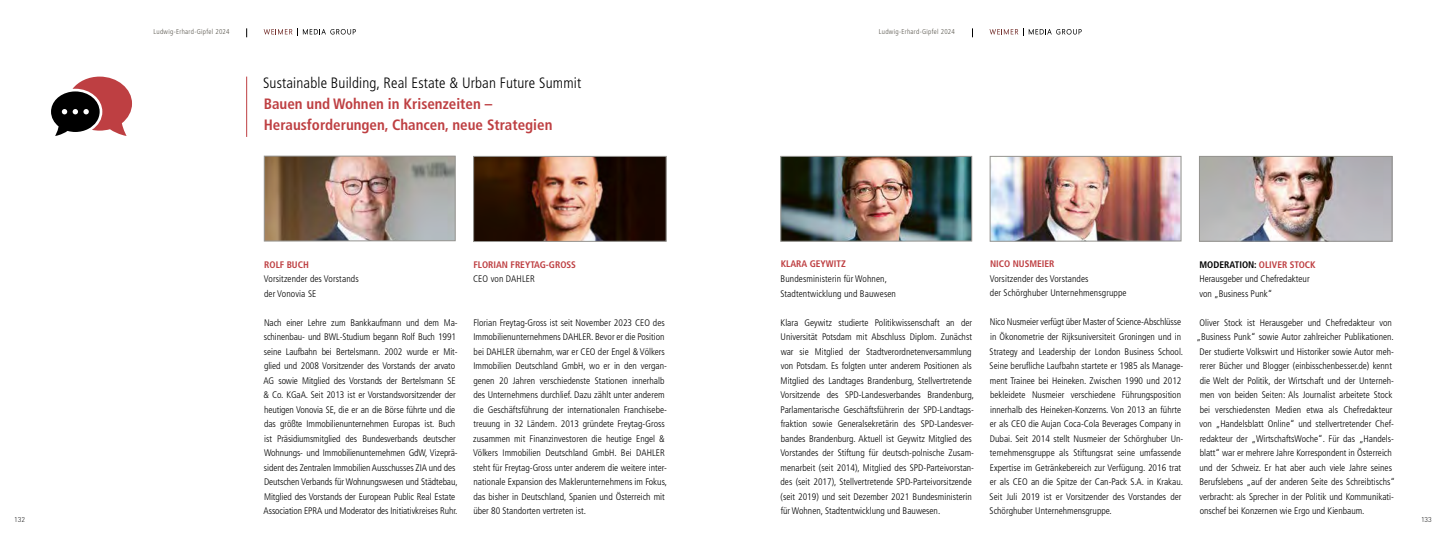
<style>
.page{position:relative;width:1446px;height:539px;background:#fff}
.page>*{position:absolute;margin:0;border:0;box-sizing:border-box;transform-origin:0 0}
.t1{font:700 condensed 15px/21px "Frutiger LT Std";color:#be3f42}
.t2{font:300 condensed 15px "Frutiger LT Std";letter-spacing:.01em;color:#000}
.t3{font:300 condensed 9.5px/14.5px "Frutiger LT Std";color:#000}
.t4{font:700 condensed 9.5px "Frutiger LT Std";color:#be3f42}
.t5{font:300 condensed 7px "Frutiger LT Std";letter-spacing:.04em;color:#57544b}
.t6{font:300 7px "DIN Pro";color:#000}
.s1{font-weight:700}
.s2{font-weight:700;color:#be3f42}
</style>
<div class="page">
<svg style="left:989px;top:29px;width:92px;height:7px"></svg>
<svg style="left:264px;top:29px;width:92px;height:7px"></svg>
<hr style="left:246px;top:77px;width:1px;height:60px;background:#be3f42">
<img style="left:473px;top:156px;width:193px;height:86px">
<img style="left:780px;top:156px;width:192px;height:85px">
<img style="left:990px;top:156px;width:191px;height:85px">
<svg style="left:51px;top:77px;width:81px;height:59px"></svg>
<img style="left:1201px;top:158px;width:189px;height:81px">
<div style="left:1199px;top:156px;width:193px;height:85px;border:1px solid #959490"></div>
<img style="left:264px;top:156px;width:191px;height:85px">
<p class="t5" style="left:154px;top:28px;width:78px">Ludwig-Erhard-Gipfel 2024</p>
<p class="t5" style="left:879px;top:28px;width:78px">Ludwig-Erhard-Gipfel 2024</p>
<h1 class="t2" style="left:263px;top:74px;width:320px">Sustainable Building, Real Estate &amp; Urban Future Summit</h1>
<h1 class="t1" style="left:264px;top:93px;width:290px">Bauen und Wohnen in Krisenzeiten –<br>Herausforderungen, Chancen, neue Strategien</h1>
<p class="t4" style="left:990px;top:258px;width:66px">NICO NUSMEIER</p>
<p class="t3" style="left:989px;top:271px;width:138px">Vorsitzender des Vorstandes<br>der Schörghuber Unternehmensgruppe</p>
<p class="t3" style="left:989px;top:315px;width:195px">Nico Nusmeier verfügt über Master of Science-Abschlüsse in Ökonometrie der Rijksuniversiteit Groningen und in Strategy and Leadership der London Business School.<br>Seine berufliche Laufbahn startete er 1985 als Manage&shy;ment Trainee bei Heineken. Zwischen 1990 und 2012 bekleidete Nusmeier verschiedene Führungsposition innerhalb des Heineken-Konzerns. Von 2013 an führte er als CEO die Aujan Coca-Cola Beverages Company in Dubai. Seit 2014 stellt Nusmeier der Schörghuber Un&shy;ternehmensgruppe als Stiftungsrat seine umfassende Expertise im Getränkebereich zur Verfügung. 2016 trat er als CEO an die Spitze der Can-Pack S.A. in Krakau.<br>Seit Juli 2019 ist er Vorsitzender des Vorstandes der Schörghuber Unternehmensgruppe.</p>
<p class="t4" style="left:781px;top:258px;width:67px">KLARA GEYWITZ</p>
<p class="t3" style="left:780px;top:271px;width:117px">Bundesministerin für Wohnen,<br>Stadtentwicklung und Bauwesen</p>
<p class="t3" style="left:780px;top:315px;width:195px">Klara Geywitz studierte Politikwissenschaft an der Universität Potsdam mit Abschluss Diplom. Zunächst war sie Mitglied der Stadtverordnetenversammlung von Potsdam. Es folgten unter anderem Positionen als Mitglied des Landtages Brandenburg, Stellvertretende Vorsitzende des SPD-Landesverbandes Brandenburg, Parlamentarische Geschäftsführerin der SPD-Landtags&shy;fraktion sowie Generalsekretärin des SPD-Landesver&shy;bandes Brandenburg. Aktuell ist Geywitz Mitglied des Vorstandes der Stiftung für deutsch-polnische Zusam&shy;menarbeit (seit 2014), Mitglied des SPD-Parteivorstan&shy;des (seit 2017), Stellvertretende SPD-Parteivorsitzende (seit 2019) und seit Dezember 2021 Bundesministerin für Wohnen, Stadtentwicklung und Bauwesen.</p>
<p class="t4" style="left:264px;top:258px;width:46px">ROLF BUCH</p>
<p class="t3" style="left:264px;top:271px;width:96px">Vorsitzender des Vorstands der Vonovia SE</p>
<p class="t3" style="left:264px;top:315px;width:196px">Nach einer Lehre zum Bankkaufmann und dem Ma&shy;schinenbau- und BWL-Studium begann Rolf Buch 1991 seine Laufbahn bei Bertelsmann. 2002 wurde er Mit&shy;glied und 2008 Vorsitzender des Vorstands der arvato AG sowie Mitglied des Vorstands der Bertelsmann SE &amp; Co. KGaA. Seit 2013 ist er Vorstandsvorsitzender der heutigen Vonovia SE, die er an die Börse führte und die das größte Immobilienunternehmen Europas ist. Buch ist Präsidiumsmitglied des Bundesverbands deutscher Wohnungs- und Immobilienunternehmen GdW, Vizeprä&shy;sident des Zentralen Immobilien Ausschusses ZIA und des Deutschen Verbands für Wohnungswesen und Städtebau, Mitglied des Vorstands der European Public Real Estate Association EPRA und Moderator des Initiativkreises Ruhr.</p>
<p class="t4" style="left:473px;top:258px;width:104px">FLORIAN FREYTAG-GROSS</p>
<p class="t3" style="left:473px;top:271px;width:63px">CEO von DAHLER</p>
<p class="t3" style="left:473px;top:315px;width:195px">Florian Freytag-Gross ist seit November 2023 CEO des Immobilienunternehmens DAHLER. Bevor er die Position bei DAHLER übernahm, war er CEO der Engel &amp; Völkers Immobilien Deutschland GmbH, wo er in den vergan&shy;genen 20 Jahren verschiedenste Stationen innerhalb des Unternehmens durchlief. Dazu zählt unter anderem die Geschäftsführung der internationalen Franchisebe&shy;treuung in 32 Ländern. 2013 gründete Freytag-Gross zusammen mit Finanzinvestoren die heutige Engel &amp; Völkers Immobilien Deutschland GmbH. Bei DAHLER steht für Freytag-Gross unter anderem die weitere inter&shy;nationale Expansion des Maklerunternehmens im Fokus, das bisher in Deutschland, Spanien und Österreich mit über 80 Standorten vertreten ist.</p>
<p class="t3" style="left:1199px;top:257px;width:118px"><span class="s1">MODERATION:</span> <span class="s2">OLIVER STOCK<br></span>Herausgeber und Chefredakteur von „Business Punk“</p>
<p class="t3" style="left:1199px;top:315px;width:194px">Oliver Stock ist Herausgeber und Chefredakteur von</p>
<p class="t3" style="left:1196px;top:329px;width:199px">„Business Punk“ sowie Autor zahlreicher Publikationen.</p>
<p class="t3" style="left:1199px;top:344px;width:196px">Der studierte Volkswirt und Historiker sowie Autor meh-</p>
<p class="t3" style="left:1199px;top:358px;width:194px">rerer Bücher und Blogger (einbisschenbesser.de) kennt</p>
<p class="t3" style="left:1199px;top:373px;width:196px">die Welt der Politik, der Wirtschaft und der Unterneh-</p>
<p class="t3" style="left:1199px;top:387px;width:194px">men von beiden Seiten: Als Journalist arbeitete Stock</p>
<p class="t3" style="left:1199px;top:402px;width:194px">bei verschiedensten Medien etwa als Chefredakteur</p>
<p class="t3" style="left:1199px;top:416px;width:196px">von „Handelsblatt Online“ und stellvertretender Chef-</p>
<p class="t3" style="left:1199px;top:431px;width:196px">redakteur der „WirtschaftsWoche“. Für das „Handels-</p>
<p class="t3" style="left:1199px;top:445px;width:194px">blatt“ war er mehrere Jahre Korrespondent in Österreich</p>
<p class="t3" style="left:1199px;top:460px;width:194px">und der Schweiz. Er hat aber auch viele Jahre seines</p>
<p class="t3" style="left:1199px;top:474px;width:197px">Berufslebens „auf der anderen Seite des Schreibtischs“</p>
<p class="t3" style="left:1199px;top:489px;width:196px">verbracht: als Sprecher in der Politik und Kommunikati-</p>
<p class="t3" style="left:1199px;top:503px;width:166px">onschef bei Konzernen wie Ergo und Kienbaum.</p>
<p class="t6" style="left:14px;top:514px;width:12px">132</p>
<p class="t6" style="left:1421px;top:514px;width:12px">133</p>
</div>
